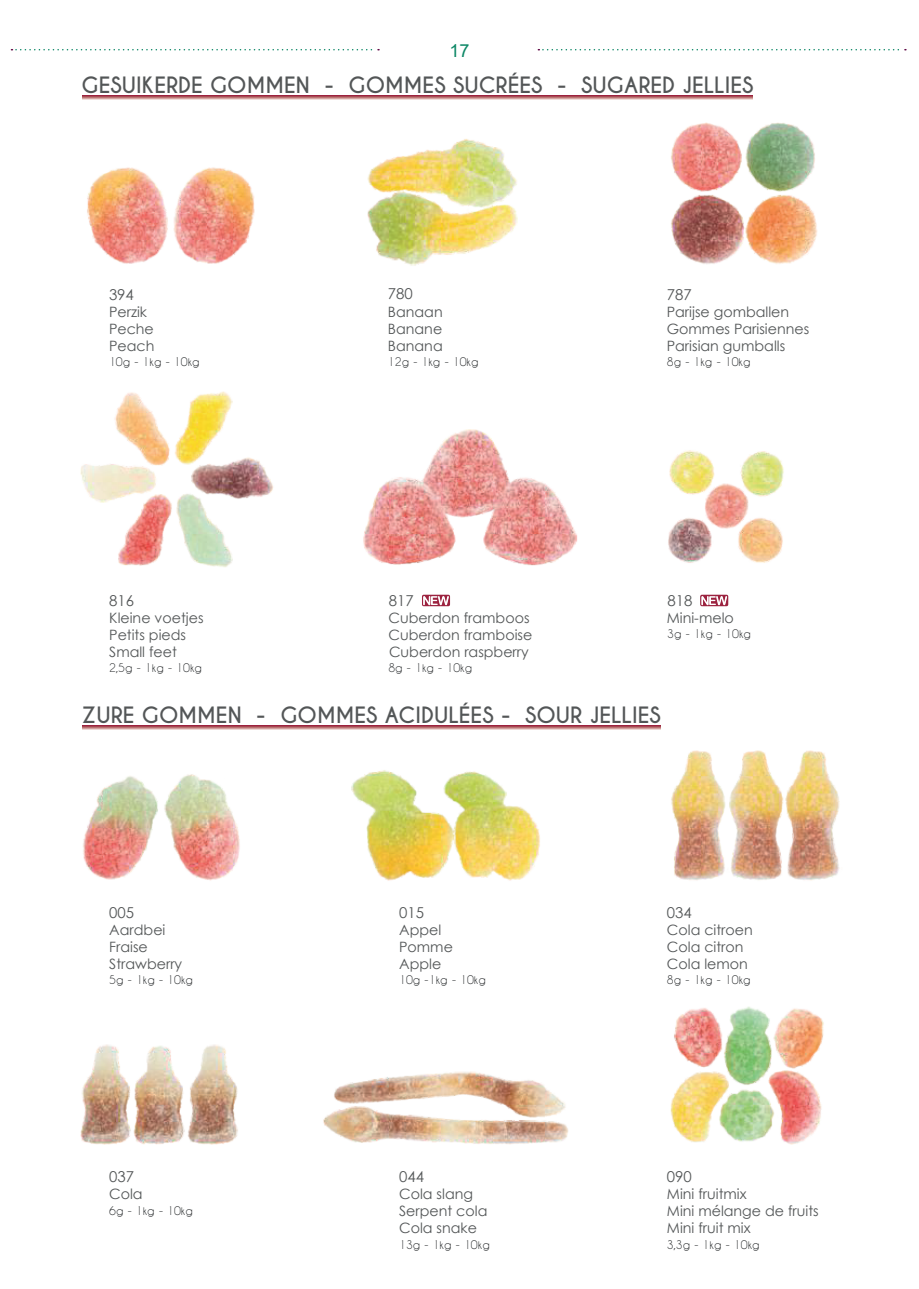
<style>
.page{position:relative;width:919px;height:1289px;background:#fff}
.page>*{position:absolute;margin:0;border:0;box-sizing:border-box;transform-origin:0 0}
.t1{font:700 21.15px "Caviar Dreams";color:#535657}
.t2{font:18px "Arial";color:#0c8765}
.t3{font:15px "Century Gothic";color:#535657}
.t4{font:14.25px/17px "Century Gothic";color:#535657}
.t5{font:11.25px "Caviar Dreams";color:#212426}
</style>
<div class="page">
<img style="left:80px;top:122px;width:760px;height:1023px">
<svg style="left:83px;top:95px;width:669px;height:4px;background:#b5616a"></svg>
<svg style="left:83px;top:725px;width:577px;height:4px;background:#b35e67"></svg>
<svg style="left:422px;top:594px;width:28px;height:12px"></svg>
<svg style="left:700px;top:594px;width:28px;height:12px"></svg>
<svg style="left:11px;top:49px;width:368px;height:1px"></svg>
<svg style="left:538px;top:49px;width:367px;height:1px"></svg>
<p class="t2" style="left:449px;top:38px;width:22px">17</p>
<h1 class="t1" style="left:82px;top:72px;width:673px">GESUIKERDE GOMMEN - GOMMES SUCRÉES - SUGARED JELLIES</h1>
<p class="t3" style="left:109px;top:284px;width:26px">394</p>
<p class="t4" style="left:109px;top:303px;width:47px">Perzik<br>Peche<br>Peach</p>
<p class="t5" style="left:109px;top:355px;width:92px">10g - 1kg - 10kg</p>
<p class="t3" style="left:109px;top:590px;width:26px">816</p>
<p class="t4" style="left:109px;top:609px;width:96px">Kleine voetjes<br>Petits pieds<br>Small feet</p>
<p class="t5" style="left:109px;top:661px;width:94px">2,5g - 1kg - 10kg</p>
<p class="t3" style="left:388px;top:283px;width:26px">780</p>
<p class="t4" style="left:388px;top:303px;width:56px;text-align:justify">Banaan Banane Banana</p>
<p class="t5" style="left:388px;top:355px;width:92px">12g - 1kg - 10kg</p>
<p class="t3" style="left:388px;top:590px;width:26px">817</p>
<p class="t4" style="left:388px;top:609px;width:145px">Cuberdon framboos<br>Cuberdon framboise<br>Cuberdon raspberry</p>
<p class="t5" style="left:388px;top:661px;width:85px">8g - 1kg - 10kg</p>
<p class="t3" style="left:666px;top:284px;width:26px">787</p>
<p class="t4" style="left:666px;top:303px;width:144px">Parijse gomballen<br>Gommes Parisiennes<br>Parisian gumballs</p>
<p class="t5" style="left:666px;top:355px;width:85px">8g - 1kg - 10kg</p>
<p class="t3" style="left:667px;top:590px;width:26px">818</p>
<p class="t4" style="left:666px;top:609px;width:69px">Mini-melo</p>
<p class="t5" style="left:667px;top:627px;width:85px">3g - 1kg - 10kg</p>
<h1 class="t1" style="left:81px;top:702px;width:581px">ZURE GOMMEN - GOMMES ACIDULÉES - SOUR JELLIES</h1>
<p class="t3" style="left:109px;top:901px;width:26px">005</p>
<p class="t4" style="left:109px;top:921px;width:74px">Aardbei<br>Fraise<br>Strawberry</p>
<p class="t5" style="left:109px;top:973px;width:85px">5g - 1kg - 10kg</p>
<p class="t3" style="left:109px;top:1166px;width:26px">037</p>
<p class="t4" style="left:109px;top:1185px;width:35px">Cola</p>
<p class="t5" style="left:109px;top:1203px;width:85px">6g - 1kg - 10kg</p>
<p class="t3" style="left:399px;top:901px;width:26px">015</p>
<p class="t4" style="left:399px;top:921px;width:55px">Appel<br>Pomme<br>Apple</p>
<p class="t5" style="left:399px;top:973px;width:88px">10g -1kg - 10kg</p>
<p class="t3" style="left:399px;top:1166px;width:26px">044</p>
<p class="t4" style="left:399px;top:1185px;width:90px">Cola slang<br>Serpent cola<br>Cola snake</p>
<p class="t5" style="left:399px;top:1237px;width:92px">13g - 1kg - 10kg</p>
<p class="t3" style="left:667px;top:901px;width:26px">034</p>
<p class="t4" style="left:667px;top:921px;width:87px">Cola citroen<br>Cola citron<br>Cola lemon</p>
<p class="t5" style="left:667px;top:973px;width:85px">8g - 1kg - 10kg</p>
<p class="t3" style="left:667px;top:1166px;width:26px">090</p>
<p class="t4" style="left:667px;top:1185px;width:153px">Mini fruitmix<br>Mini mélange de fruits<br>Mini fruit mix</p>
<p class="t5" style="left:667px;top:1237px;width:94px">3,3g - 1kg - 10kg</p>
</div>
